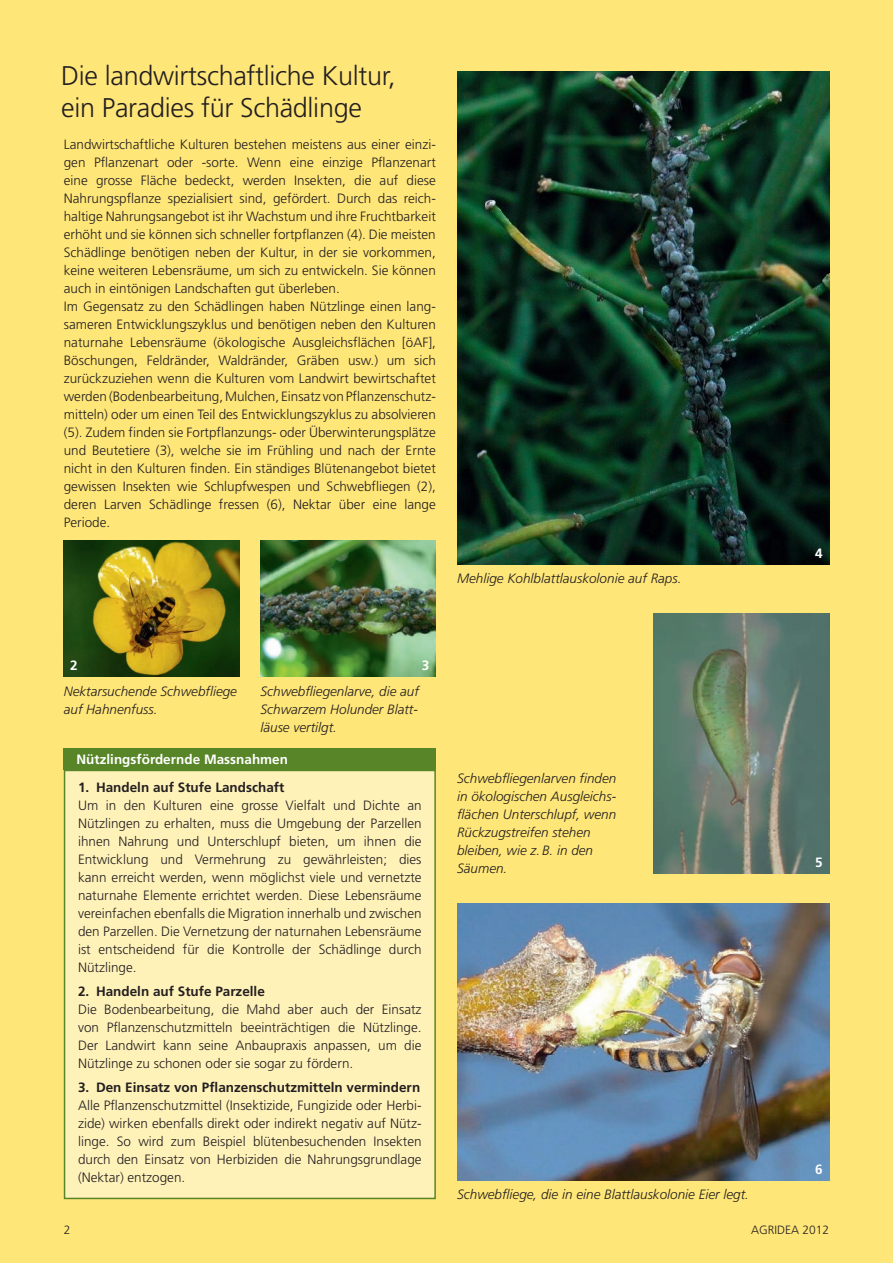
<style>
.page{position:relative;width:893px;height:1263px;background:#ffe679}
.page>*{position:absolute;margin:0;border:0;box-sizing:border-box;transform-origin:0 0}
._18_pt_Untertitel{font:300 27px/32.4px "Frutiger";letter-spacing:-.01em;color:#231f20}
._9_pt_light_franz{font:300 13.5px/18px "Frutiger";color:#231f20;text-align:justify}
._9_Pt_halbfett_franz{font:300 13.5px/18px "Frutiger";color:#231f20;text-align:justify}
.Legende{font:italic 300 13.5px/18px "Frutiger";color:#231f20}
._9_Pt_halbfett_franz-2{font:700 13.5px "Frutiger";color:#231f20}
._9_Pt_halbfett_franz-3{font:700 13.5px "Frutiger";color:#fff}
.C_Fliesstext{font:700 13.5px "Frutiger";color:#fff}
.t1{font:300 12px "Frutiger";color:#231f20}
</style>
<div class="page">
<img style="left:457px;top:71px;width:372px;height:493px">
<img style="left:64px;top:541px;width:175px;height:136px">
<img style="left:260px;top:541px;width:176px;height:136px">
<img style="left:457px;top:904px;width:372px;height:276px">
<img style="left:654px;top:614px;width:175px;height:259px">
<div style="left:65px;top:770px;width:370px;height:428px;background:#fff2b9"></div>
<div style="left:64px;top:770px;width:372px;height:429px;border:2px solid #588527"></div>
<div style="left:64px;top:748px;width:372px;height:22px;background:#588527"></div>
<p class="_18_pt_Untertitel" style="left:61px;top:59px;width:336px">Die landwirtschaftliche Kultur, ein Paradies für Schädlinge</p>
<p class="_9_pt_light_franz" style="left:64px;top:136px;width:374px">Landwirtschaftliche Kulturen bestehen meistens aus einer einzi&shy;gen Pflanzenart oder -sorte. Wenn eine einzige Pflanzenart eine grosse Fläche bedeckt, werden Insekten, die auf diese Nahrungspflanze spezialisiert sind, gefördert. Durch das reich&shy;haltige Nahrungsangebot ist ihr Wachstum und ihre Fruchtbarkeit erhöht und sie können sich schneller fortpflanzen (4). Die meisten Schädlinge benötigen neben der Kultur, in der sie vorkommen, keine weiteren Lebensräume, um sich zu entwickeln. Sie können auch in eintönigen Landschaften gut überleben.</p>
<p class="_9_pt_light_franz" style="left:64px;top:298px;width:374px">Im Gegensatz zu den Schädlingen haben Nützlinge einen lang&shy;sameren Entwicklungszyklus und benötigen neben den Kulturen naturnahe Lebensräume (ökologische Ausgleichsflächen [öAF], Böschungen, Feldränder, Waldränder, Gräben usw.) um sich zurückzuziehen wenn die Kulturen vom Landwirt bewirtschaftet werden (Bodenbearbeitung, Mulchen, Einsatz von Pflanzenschutz&shy;mitteln) oder um einen Teil des Entwicklungszyklus zu absolvieren (5). Zudem finden sie Fortpflanzungs- oder Überwinterungsplätze und Beutetiere (3), welche sie im Frühling und nach der Ernte nicht in den Kulturen finden. Ein ständiges Blütenangebot bietet gewissen Insekten wie Schlupfwespen und Schwebfliegen (2), deren Larven Schädlinge fressen (6), Nektar über eine lange Periode.</p>
<p class="Legende" style="left:457px;top:570px;width:226px">Mehlige Kohlblattlauskolonie auf Raps.</p>
<p class="C_Fliesstext" style="left:70px;top:658px;width:9px">2</p>
<p class="C_Fliesstext" style="left:422px;top:658px;width:9px">3</p>
<p class="Legende" style="left:64px;top:682px;width:175px">Nektarsuchende Schwebfliege auf Hahnenfuss.</p>
<p class="Legende" style="left:260px;top:682px;width:160px;text-align:justify">Schwebfliegenlarve, die auf Schwarzem Holunder Blatt&shy;läuse vertilgt.</p>
<p class="_9_Pt_halbfett_franz-3" style="left:77px;top:752px;width:213px">Nützlingsfördernde Massnahmen</p>
<p class="_9_Pt_halbfett_franz-2" style="left:78px;top:780px;width:208px">1. Handeln auf Stufe Landschaft</p>
<p class="_9_Pt_halbfett_franz" style="left:78px;top:797px;width:345px">Um in den Kulturen eine grosse Vielfalt und Dichte an Nützlingen zu erhalten, muss die Umgebung der Parzellen ihnen Nahrung und Unterschlupf bieten, um ihnen die Entwicklung und Vermehrung zu gewährleisten; dies kann erreicht werden, wenn möglichst viele und vernetzte naturnahe Elemente errichtet werden. Diese Lebensräume vereinfachen ebenfalls die Migration innerhalb und zwischen den Parzellen. Die Vernetzung der naturnahen Lebensräume ist entscheidend für die Kontrolle der Schädlinge durch Nützlinge.</p>
<p class="_9_Pt_halbfett_franz-2" style="left:78px;top:984px;width:188px">2. Handeln auf Stufe Parzelle</p>
<p class="_9_pt_light_franz" style="left:78px;top:1001px;width:345px">Die Bodenbearbeitung, die Mahd aber auch der Einsatz von Pflanzenschutzmitteln beeinträchtigen die Nützlinge.<br>Der Landwirt kann seine Anbaupraxis anpassen, um die Nützlinge zu schonen oder sie sogar zu fördern.</p>
<p class="_9_Pt_halbfett_franz-2" style="left:78px;top:1080px;width:344px">3. Den Einsatz von Pflanzenschutzmitteln vermindern</p>
<p class="_9_pt_light_franz" style="left:78px;top:1097px;width:345px">Alle Pflanzenschutzmittel (Insektizide, Fungizide oder Herbi&shy;zide) wirken ebenfalls direkt oder indirekt negativ auf Nütz&shy;linge. So wird zum Beispiel blütenbesuchenden Insekten durch den Einsatz von Herbiziden die Nahrungsgrundlage (Nektar) entzogen.</p>
<p class="Legende" style="left:457px;top:770px;width:161px">Schwebfliegenlarven finden in ökologischen Ausgleichs&shy;flächen Unterschlupf, wenn<br>Rückzugstreifen stehen bleiben, wie z.B. in den<br>Säumen.</p>
<p class="Legende" style="left:457px;top:1185px;width:293px">Schwebfliege, die in eine Blattlauskolonie Eier legt.</p>
<p class="C_Fliesstext" style="left:815px;top:545px;width:9px">4</p>
<p class="C_Fliesstext" style="left:815px;top:854px;width:9px">5</p>
<p class="C_Fliesstext" style="left:815px;top:1161px;width:9px">6</p>
<p class="t1" style="left:64px;top:1223px;width:8px">2</p>
<p class="t1" style="left:751px;top:1223px;width:80px">AGRIDEA 2012</p>
</div>
